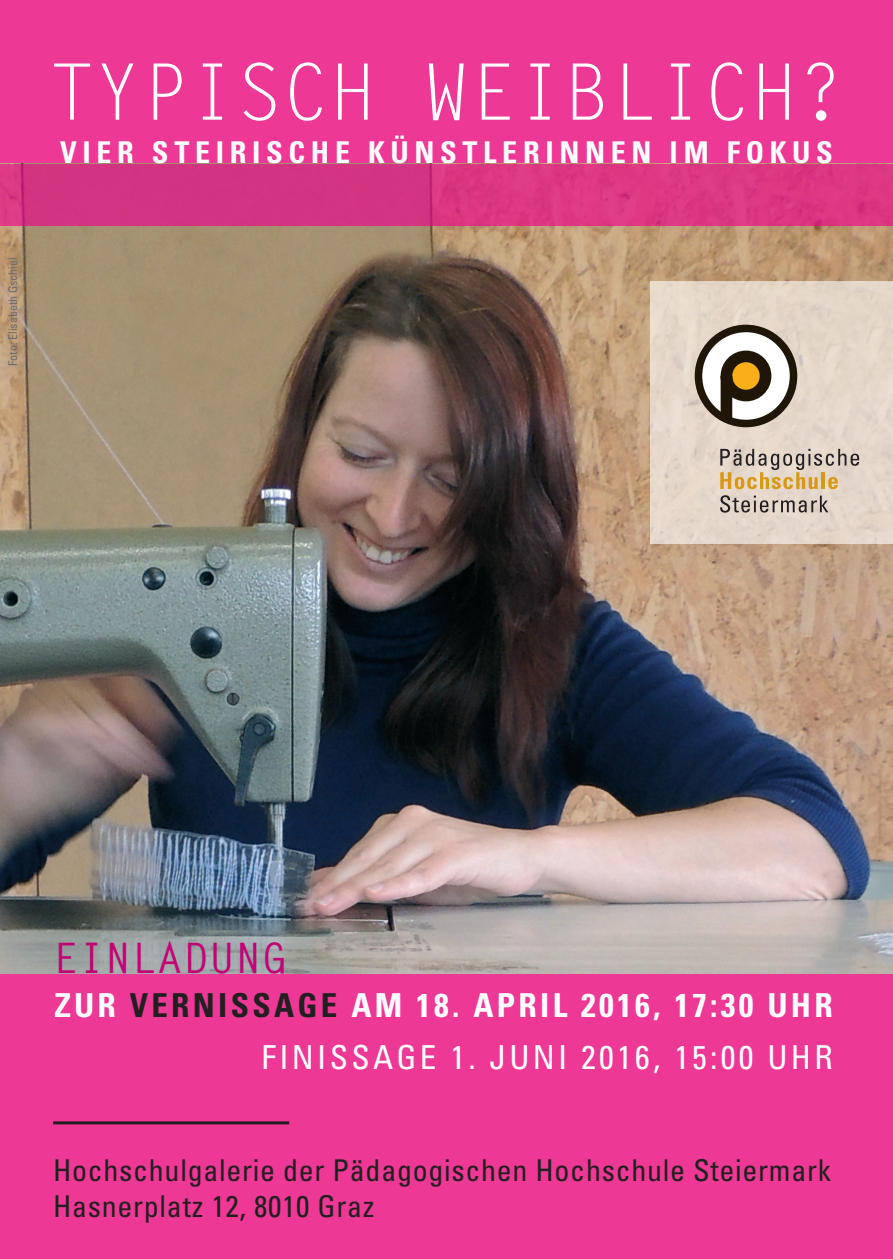
<style>
.page{position:relative;width:893px;height:1259px;background:#fff}
.page>*{position:absolute;margin:0;border:0;box-sizing:border-box;transform-origin:0 0}
.t1{font:78px "Letter Gothic Std";color:#fff}
.t2{font:700 42px "Letter Gothic Std";letter-spacing:.02em;color:#c30175}
.t3{font:condensed 33px/51.6px "Univers LT Std";letter-spacing:.1em;color:#fff;text-align:right}
.t4{font:condensed 30px/36px "Univers LT Std";letter-spacing:.025em;color:#231f20}
.t5{font:700 condensed 30px "Univers LT Std";letter-spacing:.19em;color:#fff}
.t6{font:condensed 12px "Univers LT Std";color:#6c6d70}
.s1{font-weight:700}
.s2{font-weight:700;color:#231f20}
</style>
<div class="page">
<div style="left:0;top:0;width:893px;height:164px;background:#ed3896"></div>
<img style="left:0;top:225px;width:892px;height:749px">
<div style="left:0;top:164px;width:893px;height:61px;background:#d73582"></div>
<div style="left:0;top:974px;width:893px;height:285px;background:#ed3896"></div>
<div style="left:651px;top:281px;width:242px;height:262px;background:#e5d7ca"></div>
<svg style="left:698px;top:328px;width:95px;height:95px;background:#cfcdca"></svg>
<div style="left:695px;top:325px;width:102px;height:102px;border:8px solid #201607;border-radius:50%"></div>
<svg style="left:715px;top:345px;width:62px;height:83px;background:#9c8f76"></svg>
<svg style="left:720px;top:495px;width:108px;height:18px"></svg>
<svg style="left:720px;top:449px;width:139px;height:40px"></svg>
<hr style="left:53px;top:1121px;width:236px;height:3px;background:#231f20">
<h1 class="t1" style="left:49px;top:47px;width:797px">TYPISCH WEIBLICH?</h1>
<p class="t5" style="left:60px;top:134px;width:774px">VIER STEIRISCHE KÜNSTLERINNEN IM FOKUS</p>
<p class="t6" style="left:5px;top:366px;width:110px;rotate:-90deg">Foto: Elisabeth Gschiel</p>
<h2 class="t2" style="left:53px;top:932px;width:235px">EINLADUNG</h2>
<p class="t3" style="left:54px;top:979px;width:780px"><span class="s1">ZUR</span> <span class="s2">VERNISSAGE</span> <span class="s1">AM 18. APRIL 2016, 17:30 UHR<br></span>Finissage 1. Juni 2016, 15:00 uhr</p>
<p class="t4" style="left:53px;top:1152px;width:779px">Hochschulgalerie der Pädagogischen Hochschule Steiermark<br>Hasnerplatz 12, 8010 Graz</p>
</div>
